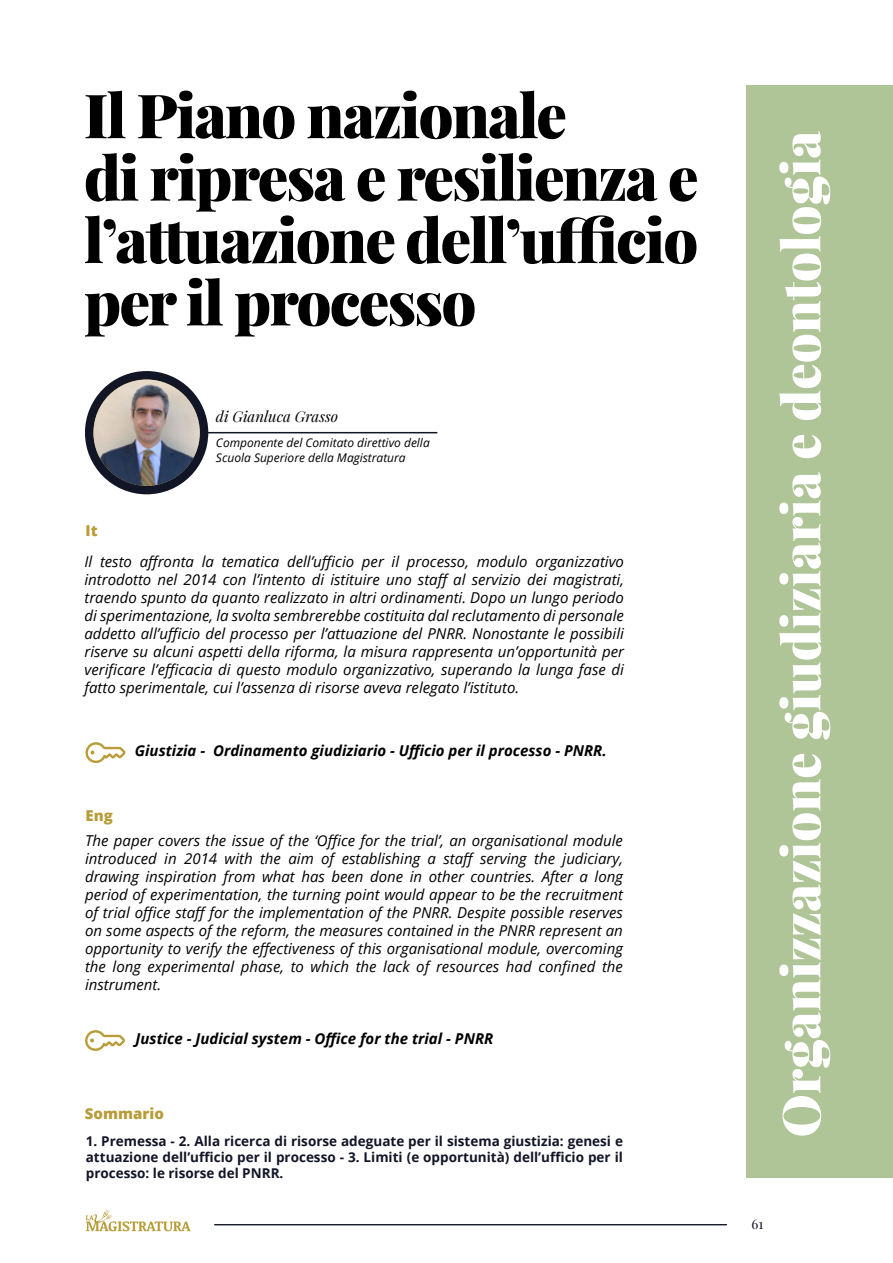
<style>
.page{position:relative;width:893px;height:1263px;background:#fff}
.page>*{position:absolute;margin:0;border:0;box-sizing:border-box;transform-origin:0 0}
.t1{font:900 61.05px/62.4px "Playfair Display";letter-spacing:-.03em;color:#000}
.t2{font:900 52.5px "Playfair Display";color:#fff}
.t3{font:italic 15px/18px "Open Sans";color:#000;text-align:justify}
.t4{font:italic 700 15px "Open Sans";color:#000}
.t5{font:italic 15px "Playfair Display";color:#000}
.t6{font:800 15px "Open Sans";color:#b89c39}
.t7{font:700 13.5px/16.2px "Open Sans";color:#121526;text-align:justify}
.t8{font:13.5px "Playfair Display";color:#121526}
.t9{font:italic 12px/14.4px "Open Sans";color:#000}
</style>
<div class="page">
<svg style="left:86px;top:1209px;width:105px;height:22px"></svg>
<hr style="left:215px;top:1224px;width:511px;height:1px;background:#121526">
<hr style="left:0;top:0;width:1px;height:1263px;background:#afc497">
<div style="left:746px;top:85px;width:147px;height:1093px;background:#afc497"></div>
<div style="left:85px;top:371px;width:123px;height:123px;background:#121526;border-radius:50%"></div>
<img style="left:93px;top:379px;width:107px;height:107px;border-radius:53px">
<hr style="left:207px;top:432px;width:230px;height:1px;background:#121526">
<svg style="left:85px;top:742px;width:41px;height:21px"></svg>
<svg style="left:85px;top:1030px;width:40px;height:21px"></svg>
<h1 class="t1" style="left:84px;top:83px;width:616px">Il Piano nazionale<br>di ripresa e resilienza e l’attuazione dell’ufficio per il processo</h1>
<p class="t6" style="left:85px;top:519px;width:14px">It</p>
<p class="t5" style="left:216px;top:407px;width:124px">di Gianluca Grasso</p>
<p class="t9" style="left:216px;top:435px;width:215px">Componente del Comitato direttivo della<br>Scuola Superiore della Magistratura</p>
<p class="t3" style="left:84px;top:552px;width:541px">Il testo affronta la tematica dell’ufficio per il processo, modulo organizzativo introdotto nel 2014 con l’intento di istituire uno staff al servizio dei magistrati, traendo spunto da quanto realizzato in altri ordinamenti. Dopo un lungo periodo di sperimentazione, la svolta sembrerebbe costituita dal reclutamento di personale addetto all’ufficio del processo per l’attuazione del PNRR. Nonostante le possibili riserve su alcuni aspetti della riforma, la misura rappresenta un’opportunità per verificare l’efficacia di questo modulo organizzativo, superando la lunga fase di fatto sperimentale, cui l’assenza di risorse aveva relegato l’istituto.</p>
<p class="t6" style="left:85px;top:804px;width:29px">Eng</p>
<p class="t4" style="left:135px;top:740px;width:473px">Giustizia - Ordinamento giudiziario - Ufficio per il processo - PNRR.</p>
<p class="t3" style="left:85px;top:831px;width:539px">The paper covers the issue of the ‘Office for the trial’, an organisational module introduced in 2014 with the aim of establishing a staff serving the judiciary, drawing inspiration from what has been done in other countries. After a long period of experimentation, the turning point would appear to be the recruitment of trial office staff for the implementation of the PNRR. Despite possible reserves on some aspects of the reform, the measures contained in the PNRR represent an opportunity to verify the effectiveness of this organisational module, overcoming the long experimental phase, to which the lack of resources had confined the instrument.</p>
<p class="t4" style="left:136px;top:1028px;width:359px">Justice - Judicial system - Office for the trial - PNRR</p>
<p class="t6" style="left:85px;top:1102px;width:81px">Sommario</p>
<p class="t7" style="left:86px;top:1132px;width:539px">1. Premessa - 2. Alla ricerca di risorse adeguate per il sistema giustizia: genesi e attuazione dell’ufficio per il processo - 3. Limiti (e opportunità) dell’ufficio per il processo: le risorse del PNRR.</p>
<h2 class="t2" style="left:767px;top:1137px;width:1008px;rotate:-90deg">Organizzazione giudiziaria e deontologia</h2>
<p class="t8" style="left:752px;top:1216px;width:13px">61</p>
</div>
